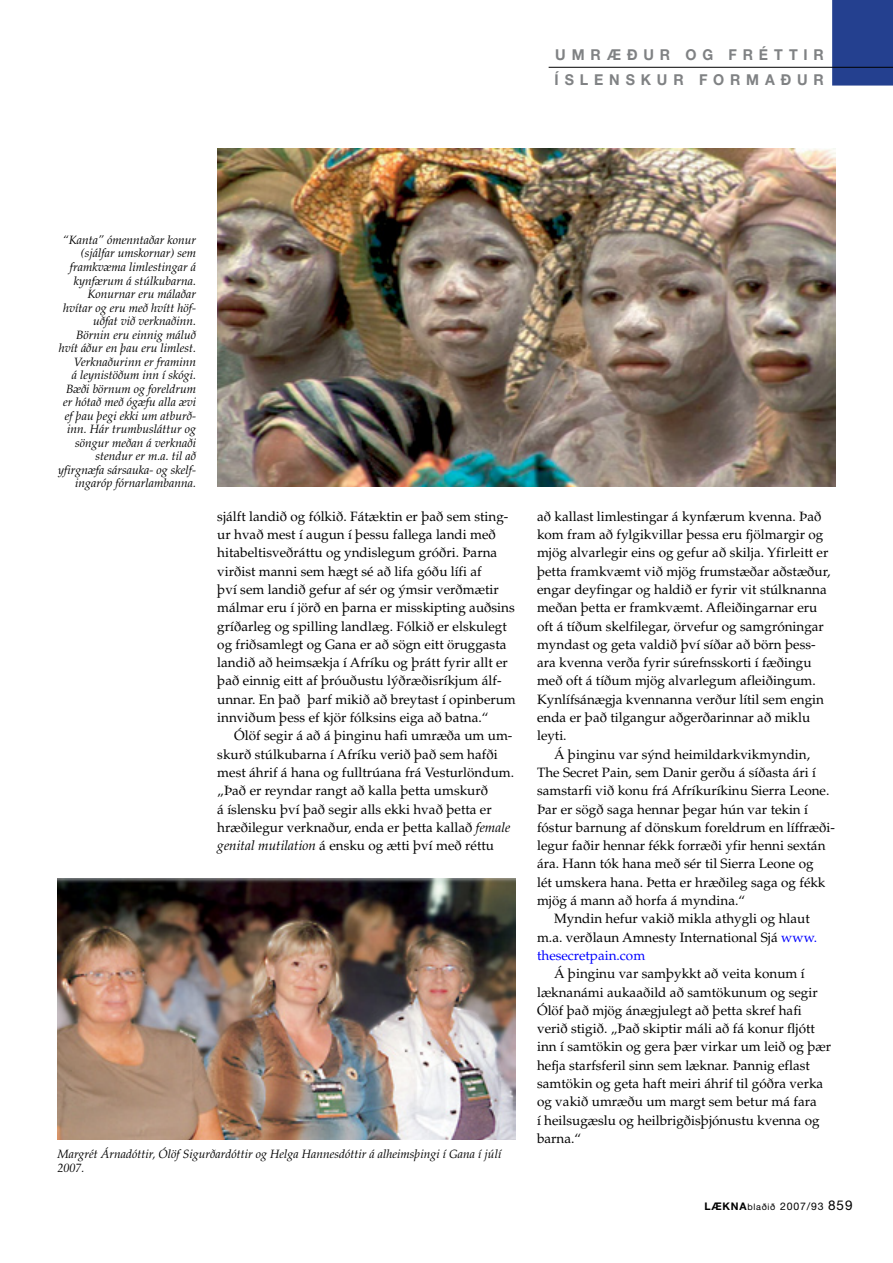
<style>
.page{position:relative;width:893px;height:1263px;background:#fff}
.page>*{position:absolute;margin:0;border:0;box-sizing:border-box;transform-origin:0 0}
.t1{font:700 15px/25.5px "Helvetica Neue";letter-spacing:.415em;color:#808284;scale:.95 1}
.t2{font:13.5px/18.3px "Palatino";color:#000}
.t3{font:13.5px "Palatino";color:#00f}
.t4{font:italic 12px/13.5px "Palatino";color:#000}
.t5{font:10.5px "Helvetica Neue";letter-spacing:.075em;color:#000}
.s1{font-style:italic}
.s2{color:#00f}
.s3{font-weight:700}
.s4{font-size:9px}
.s5{font-size:13.5px}
</style>
<div class="page">
<div style="left:832px;top:0;width:61px;height:86px;background:#24408f"></div>
<hr style="left:549px;top:67px;width:344px;height:1px;background:#000">
<img style="left:217px;top:149px;width:619px;height:337px">
<img style="left:57px;top:878px;width:459px;height:262px">
<p class="t1" style="left:555px;top:41px;width:285px">U MRÆÐU R OG FRÉTTIR<br>ÍSLENSK</p>
<p class="t1" style="left:657px;top:67px;width:25px">U R</p>
<p class="t1" style="left:699px;top:67px;width:17px">FORMAÐ</p>
<p class="t1" style="left:797px;top:67px;width:25px">U R</p>
<p class="t4" style="left:58px;top:233px;width:139px;text-align:right">“Kanta” ómenntaðar konur (sjálfar umskornar) sem framkvæma limlestingar á kynfærum á stúlkubarna.<br>Konurnar eru málaðar hvítar og eru með hvítt höf&shy;uðfat við verknaðinn.<br>Börnin eru einnig máluð hvít áður en þau eru limlest.<br>Verknaðurinn er framinn<br>á leynistöðum inn í skógi.<br>Bæði börnum og foreldrum er hótað með ógæfu alla ævi ef þau þegi ekki um atburð&shy;inn. Hár trumbusláttur og söngur meðan á verknaði stendur er m.a. til að yfirgnæfa sársauka- og skelf&shy;ingaróp fórnarlambanna.</p>
<p class="t2" style="left:217px;top:507px;width:300px">sjálft landið og fólkið. Fátæktin er það sem sting&shy;ur hvað mest í augun í þessu fallega landi með hitabeltisveðráttu og yndislegum gróðri. Þarna virðist manni sem hægt sé að lifa góðu lífi af<br>því sem landið gefur af sér og ýmsir verðmætir málmar eru í jörð en þarna er misskipting auðsins gríðarleg og spilling landlæg. Fólkið er elskulegt og friðsamlegt og Gana er að sögn eitt öruggasta landið að heimsækja í Afríku og þrátt fyrir allt er það einnig eitt af þróuðustu lýðræðisríkjum álf&shy;unnar. En það þarf mikið að breytast í opinberum innviðum þess ef kjör fólksins eiga að batna.“</p>
<p class="t2" style="left:217px;top:727px;width:298px;text-indent:17px">Ólöf segir á að á þinginu hafi umræða um um&shy;skurð stúlkubarna í Afríku verið það sem hafði mest áhrif á hana og fulltrúana frá Vesturlöndum. „Það er reyndar rangt að kalla þetta umskurð<br>á íslensku því það segir alls ekki hvað þetta er hræðilegur verknaður, enda er þetta kallað <span class="s1">female genital mutilation</span> á ensku og ætti því með réttu</p>
<p class="t4" style="left:57px;top:1148px;width:445px">Margrét Árnadóttir, Ólöf Sigurðardóttir og Helga Hannesdóttir á alheimsþingi í Gana í júlí<br>2007.</p>
<p class="t2" style="left:537px;top:507px;width:286px">að kallast limlestingar á kynfærum kvenna. Það</p>
<p class="t2" style="left:537px;top:525px;width:288px">kom fram að fylgikvillar þessa eru fjölmargir og</p>
<p class="t2" style="left:537px;top:544px;width:293px">mjög alvarlegir eins og gefur að skilja. Yfirleitt er</p>
<p class="t2" style="left:537px;top:562px;width:295px">þetta framkvæmt við mjög frumstæðar aðstæður,</p>
<p class="t2" style="left:537px;top:580px;width:291px">engar deyfingar og haldið er fyrir vit stúlknanna</p>
<p class="t2" style="left:537px;top:599px;width:282px">meðan þetta er framkvæmt. Afleiðingarnar eru</p>
<p class="t2" style="left:537px;top:617px;width:288px">oft á tíðum skelfilegar, örvefur og samgróningar</p>
<p class="t2" style="left:537px;top:635px;width:280px">myndast og geta valdið því síðar að börn þess-</p>
<p class="t2" style="left:537px;top:654px;width:276px">ara kvenna verða fyrir súrefnsskorti í fæðingu</p>
<p class="t2" style="left:537px;top:672px;width:280px">með oft á tíðum mjög alvarlegum afleiðingum.</p>
<p class="t2" style="left:537px;top:690px;width:288px">Kynlífsánægja kvennanna verður lítil sem engin</p>
<p class="t2" style="left:537px;top:708px;width:275px">enda er það tilgangur aðgerðarinnar að miklu</p>
<p class="t2" style="left:537px;top:727px;width:31px">leyti.</p>
<p class="t2" style="left:554px;top:745px;width:258px">Á þinginu var sýnd heimildarkvikmyndin,</p>
<p class="t2" style="left:537px;top:763px;width:281px">The Secret Pain, sem Danir gerðu á síðasta ári í</p>
<p class="t2" style="left:537px;top:782px;width:294px">samstarfi við konu frá Afríkuríkinu Sierra Leone.</p>
<p class="t2" style="left:537px;top:800px;width:272px">Þar er sögð saga hennar þegar hún var tekin í</p>
<p class="t2" style="left:537px;top:818px;width:299px">fóstur barnung af dönskum foreldrum en líffræði-</p>
<p class="t2" style="left:537px;top:837px;width:290px">legur faðir hennar fékk forræði yfir henni sextán</p>
<p class="t2" style="left:537px;top:855px;width:278px">ára. Hann tók hana með sér til Sierra Leone og</p>
<p class="t2" style="left:537px;top:873px;width:290px">lét umskera hana. Þetta er hræðileg saga og fékk</p>
<p class="t2" style="left:537px;top:891px;width:210px">mjög á mann að horfa á myndina.“</p>
<p class="t2" style="left:554px;top:910px;width:257px">Myndin hefur vakið mikla athygli og hlaut</p>
<p class="t2" style="left:537px;top:928px;width:282px">m.a. verðlaun Amnesty International Sjá <span class="s2">www.</span></p>
<p class="t3" style="left:537px;top:947px;width:110px">thesecretpain.com</p>
<p class="t2" style="left:537px;top:965px;width:296px;text-indent:17px">Á þinginu var samþykkt að veita konum í læknanámi aukaaðild að samtökunum og segir Ólöf það mjög ánægjulegt að þetta skref hafi verið stigið. „Það skiptir máli að fá konur fljótt inn í samtökin og gera þær virkar um leið og þær hefja starfsferil sinn sem læknar. Þannig eflast samtökin og geta haft meiri áhrif til góðra verka og vakið umræðu um margt sem betur má fara<br>í heilsugæslu og heilbrigðisþjónustu kvenna og barna.“</p>
<p class="t5" style="left:704px;top:1200px;width:150px"><span class="s3">LÆKNA</span><span class="s4">blaðið</span> 2007/93 <span class="s5">859</span></p>
</div>
